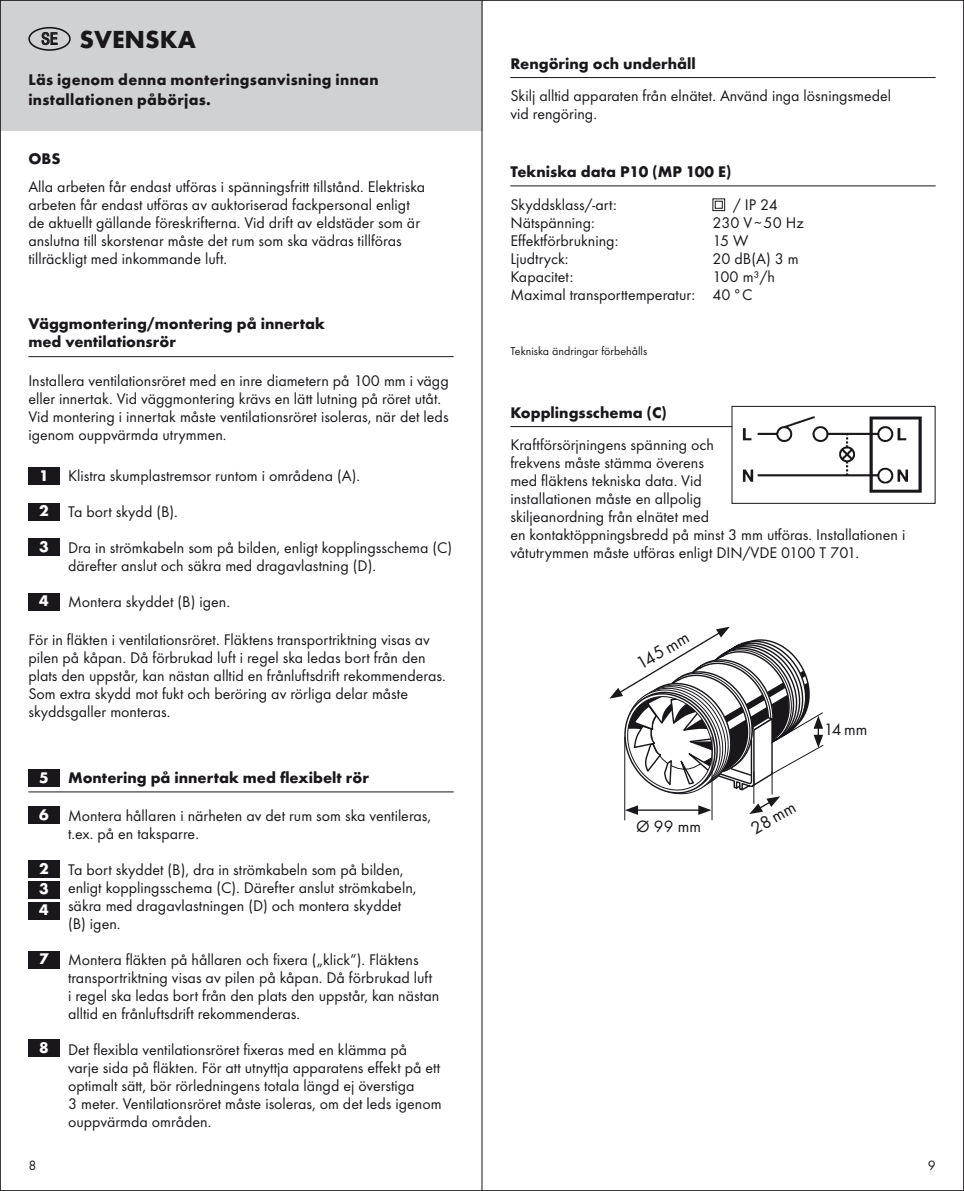
<style>
.page{position:relative;width:964px;height:1191px;background:#fff}
.page>*{position:absolute;margin:0;border:0;box-sizing:border-box;transform-origin:0 0}
.t1{font:700 25.6px "Futura TOT";color:#1a171c}
.t2{font:18.4px "Futura TOT Boo";color:#1a171c}
.t3{font:17px "Futura TOT Boo";letter-spacing:.01em;color:#1a171c}
.t4{font:16px/18px "Futura TOT Boo";color:#1a171c}
.t5{font:700 16px/18px "Futura TOT";color:#1a171c}
.t6{font:700 16px/20px "Futura TOT";letter-spacing:.025em;color:#1a171c}
.t7{font:700 16px "Futura TOT";color:#fff}
.t8{font:14px "Futura TOT Boo";color:#1a171c}
.t9{font:12px "Futura TOT Boo";color:#1a171c}
.s1{font-family:"Helvetica Neue";font-weight:400;font-stretch:condensed;font-size:16.4px}
.s2{font-family:"Futura TOT";font-weight:700;color:#fff}
</style>
<div class="page">
<hr style="left:510px;top:426px;width:222px;height:1px;background:#1a171c">
<img style="left:742px;top:416px;width:180px;height:77px">
<div style="left:731px;top:406px;width:204px;height:98px;border:1px solid #1a171c"></div>
<div style="left:712px;top:198px;width:13px;height:13px;border:1px solid #1a171c"></div>
<div style="left:715px;top:201px;width:8px;height:8px;border:1px solid #1a171c"></div>
<hr style="left:510px;top:185px;width:425px;height:1px;background:#1a171c">
<div style="left:28px;top:902px;width:32px;height:17px;background:#1a171c"></div>
<div style="left:28px;top:881px;width:32px;height:17px;background:#1a171c"></div>
<div style="left:28px;top:861px;width:32px;height:17px;background:#1a171c"></div>
<div style="left:28px;top:806px;width:32px;height:17px;background:#1a171c"></div>
<div style="left:28px;top:769px;width:32px;height:18px;background:#1a171c"></div>
<div style="left:28px;top:951px;width:32px;height:17px;background:#1a171c"></div>
<div style="left:28px;top:1039px;width:32px;height:17px;background:#1a171c"></div>
<hr style="left:28px;top:791px;width:426px;height:1px;background:#1a171c">
<hr style="left:510px;top:77px;width:425px;height:1px;background:#1a171c">
<div style="left:28px;top:593px;width:32px;height:17px;background:#1a171c"></div>
<div style="left:28px;top:538px;width:32px;height:17px;background:#1a171c"></div>
<div style="left:28px;top:503px;width:32px;height:17px;background:#1a171c"></div>
<div style="left:28px;top:467px;width:32px;height:18px;background:#1a171c"></div>
<hr style="left:28px;top:356px;width:426px;height:1px;background:#1a171c">
<hr style="left:712px;top:737px;width:1px;height:83px;background:#1a171c">
<hr style="left:624px;top:737px;width:1px;height:83px;background:#1a171c">
<svg style="left:609px;top:626px;width:215px;height:189px"></svg>
<div style="left:0;top:0;width:482px;height:130px;background:#d0d1d2"></div>
<div style="left:28px;top:27px;width:43px;height:24px;border:2px solid #1a171c;border-radius:50%"></div>
<svg style="left:41px;top:32px;width:17px;height:13px"></svg>
<hr style="left:482px;top:0;width:1px;height:1191px;background:#1a171c">
<h1 class="t1" style="left:42px;top:23px;width:156px"><span class="s1">SE</span> SVENSKA</h1>
<p class="t6" style="left:28px;top:70px;width:352px">Läs igenom denna monteringsanvisning innan installationen påbörjas.</p>
<p class="t5" style="left:28px;top:150px;width:34px">OBS</p>
<p class="t4" style="left:28px;top:178px;width:398px">Alla arbeten får endast utföras i spänningsfritt tillstånd. Elektriska arbeten får endast utföras av auktoriserad fackpersonal enligt de aktuellt gällande föreskrifterna. Vid drift av eldstäder som är anslutna till skorstenar måste det rum som ska vädras tillföras tillräckligt med inkommande luft.</p>
<p class="t5" style="left:28px;top:315px;width:298px">Väggmontering/montering på innertak med ventilationsrör</p>
<p class="t4" style="left:28px;top:372px;width:422px">Installera ventilationsröret med en inre diametern på 100 mm i vägg eller innertak. Vid väggmontering krävs en lätt lutning på röret utåt.<br>Vid montering i innertak måste ventilationsröret isoleras, när det leds igenom ouppvärmda utrymmen.</p>
<p class="t4" style="left:39px;top:466px;width:322px"><span class="s2">1</span> Klistra skumplastremsor runtom i områdena (A).</p>
<p class="t4" style="left:68px;top:502px;width:111px">Ta bort skydd (B).</p>
<p class="t4" style="left:68px;top:538px;width:386px">Dra in strömkabeln som på bilden, enligt kopplingsschema (C) därefter anslut och säkra med dragavlastning (D).</p>
<p class="t4" style="left:68px;top:592px;width:163px">Montera skyddet (B) igen.</p>
<p class="t7" style="left:39px;top:501px;width:11px">2</p>
<p class="t7" style="left:39px;top:536px;width:11px">3</p>
<p class="t7" style="left:39px;top:591px;width:11px">4</p>
<p class="t5" style="left:510px;top:54px;width:187px">Rengöring och underhåll</p>
<p class="t4" style="left:510px;top:87px;width:382px">Skilj alltid apparaten från elnätet. Använd inga lösningsmedel vid rengöring.</p>
<p class="t5" style="left:510px;top:162px;width:223px">Tekniska data P10 (MP 100 E)</p>
<p class="t4" style="left:510px;top:196px;width:108px">Skyddsklass/-art:</p>
<p class="t4" style="left:733px;top:196px;width:46px">/ IP 24</p>
<p class="t4" style="left:510px;top:214px;width:86px">Nätspänning:</p>
<p class="t4" style="left:712px;top:214px;width:93px">230 V<sub>~</sub>50 Hz</p>
<p class="t4" style="left:510px;top:232px;width:109px">Effektförbrukning:</p>
<p class="t4" style="left:712px;top:232px;width:38px">15 W</p>
<p class="t4" style="left:510px;top:250px;width:60px">Ljudtryck:</p>
<p class="t4" style="left:712px;top:250px;width:88px">20 dB(A) 3 m</p>
<p class="t4" style="left:510px;top:268px;width:64px">Kapacitet:</p>
<p class="t4" style="left:510px;top:268px;width:266px;text-indent:202px">100 m³/h<br>Maximal transporttemperatur: 40 °C</p>
<p class="t9" style="left:510px;top:344px;width:138px">Tekniska ändringar förbehålls</p>
<p class="t5" style="left:510px;top:403px;width:158px">Kopplingsschema (C)</p>
<p class="t4" style="left:510px;top:435px;width:396px">Kraftförsörjningens spänning och<br>frekvens måste stämma överens<br>med fläktens tekniska data. Vid<br>installationen måste en allpolig<br>skiljeanordning från elnätet med<br>en kontaktöppningsbredd på minst 3 mm utföras. Installationen i våtutrymmen måste utföras enligt DIN/VDE 0100 T 701.</p>
<p class="t4" style="left:28px;top:631px;width:419px">För in fläkten i ventilationsröret. Fläktens transportriktning visas av pilen på kåpan. Då förbrukad luft i regel ska ledas bort från den plats den uppstår, kan nästan alltid en frånluftsdrift rekommenderas.<br>Som extra skydd mot fukt och beröring av rörliga delar måste skyddsgaller monteras.</p>
<p class="t2" style="left:632px;top:655px;width:59px;rotate:-30deg">145 mm</p>
<p class="t7" style="left:39px;top:767px;width:11px">5</p>
<p class="t7" style="left:39px;top:804px;width:11px">6</p>
<p class="t7" style="left:39px;top:859px;width:11px">2</p>
<p class="t7" style="left:39px;top:879px;width:11px">3</p>
<p class="t7" style="left:39px;top:900px;width:11px">4</p>
<p class="t7" style="left:39px;top:949px;width:11px">7</p>
<p class="t7" style="left:39px;top:1037px;width:11px">8</p>
<p class="t5" style="left:68px;top:768px;width:302px">Montering på innertak med flexibelt rör</p>
<p class="t4" style="left:68px;top:806px;width:365px">Montera hållaren i närheten av det rum som ska ventileras, t.ex. på en taksparre.</p>
<p class="t4" style="left:68px;top:860px;width:350px">Ta bort skyddet (B), dra in strömkabeln som på bilden, enligt kopplingsschema (C). Därefter anslut strömkabeln, säkra med dragavlastningen (D) och montera skyddet (B) igen.</p>
<p class="t4" style="left:68px;top:950px;width:373px">Montera fläkten på hållaren och fixera („klick“). Fläktens transportriktning visas av pilen på kåpan. Då förbrukad luft i regel ska ledas bort från den plats den uppstår, kan nästan alltid en frånluftsdrift rekommenderas.</p>
<p class="t4" style="left:68px;top:1040px;width:375px">Det flexibla ventilationsröret fixeras med en klämma på varje sida på fläkten. För att utnyttja apparatens effekt på ett optimalt sätt, bör rörledningens totala längd ej överstiga<br>3 meter. Ventilationsröret måste isoleras, om det leds igenom ouppvärmda områden.</p>
<p class="t3" style="left:636px;top:815px;width:67px">Ø 99 mm</p>
<p class="t2" style="left:746px;top:820px;width:50px;rotate:-30deg">28 mm</p>
<p class="t3" style="left:824px;top:719px;width:45px">14 mm</p>
<p class="t8" style="left:28px;top:1157px;width:9px">8</p>
<p class="t8" style="left:927px;top:1157px;width:9px">9</p>
</div>
